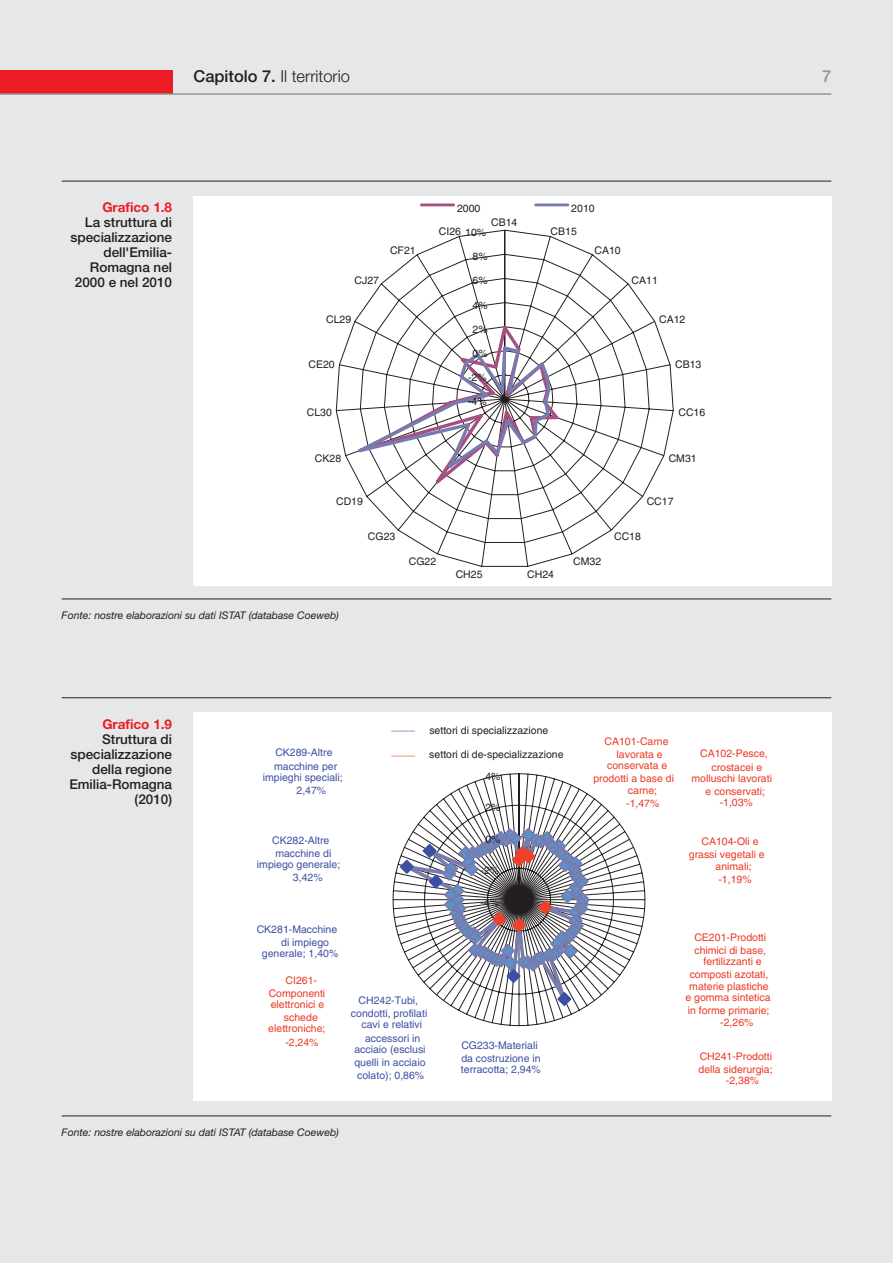
<style>
.page{position:relative;width:893px;height:1263px;background:#e6e7e8}
.page>*{position:absolute;margin:0;border:0;box-sizing:border-box;transform-origin:0 0}
.t1{font:300 16.5px "Helvetica Neue";color:#231f20}
.t2{font:500 16.5px "Helvetica Neue";color:#939598}
.t3{font:500 13.5px/15px "Helvetica Neue";color:#231f20;text-align:right}
.t4{font:700 13.5px "Helvetica Neue";color:#ed1c24}
.t5{font:10.5px/13px "Helvetica";color:#ed3823}
.t6{font:10.5px/13px "Helvetica";color:#3c50a3}
.t7{font:10.5px "Helvetica";color:#231f20}
.t8{font:italic 10.5px "Helvetica Neue";color:#231f20}
.s1{font-weight:500}
</style>
<div class="page">
<div style="left:0;top:70px;width:172px;height:24px;background:#ed1c24"></div>
<hr style="left:0;top:93px;width:831px;height:2px;background:#939598">
<hr style="left:0;top:0;width:1px;height:1263px;background:#e6e7e8">
<div style="left:193px;top:712px;width:638px;height:389px;background:#fff"></div>
<svg style="left:392px;top:773px;width:254px;height:253px"></svg>
<svg style="left:398px;top:826px;width:194px;height:182px"></svg>
<hr style="left:62px;top:697px;width:769px;height:1px;background:#231f20">
<hr style="left:62px;top:1115px;width:769px;height:1px;background:#231f20">
<div style="left:193px;top:196px;width:638px;height:390px;background:#fff"></div>
<svg style="left:335px;top:229px;width:339px;height:338px"></svg>
<svg style="left:355px;top:323px;width:206px;height:163px"></svg>
<hr style="left:421px;top:203px;width:33px;height:3px;background:#a84f81">
<hr style="left:536px;top:203px;width:32px;height:3px;background:#777bad">
<hr style="left:62px;top:181px;width:769px;height:1px;background:#231f20">
<hr style="left:62px;top:599px;width:769px;height:1px;background:#231f20">
<h1 class="t1" style="left:193px;top:70px;width:158px"><span class="s1">Capitolo 7.</span> Il territorio</h1>
<h1 class="t2" style="left:822px;top:70px;width:11px">7</h1>
<p class="t4" style="left:102px;top:202px;width:71px">Grafico 1.8</p>
<p class="t7" style="left:457px;top:204px;width:25px">2000</p>
<p class="t7" style="left:571px;top:204px;width:25px">2010</p>
<p class="t3" style="left:70px;top:216px;width:103px">La struttura di specializzazione dell'Emilia-<br>Romagna nel<br>2000 e nel 2010</p>
<p class="t7" style="left:491px;top:218px;width:28px">CB14</p>
<p class="t7" style="left:439px;top:227px;width:24px">CI26</p>
<p class="t7" style="left:551px;top:227px;width:28px">CB15</p>
<p class="t7" style="left:465px;top:229px;width:23px">10%</p>
<p class="t7" style="left:390px;top:246px;width:27px">CF21</p>
<p class="t7" style="left:594px;top:246px;width:28px">CA10</p>
<p class="t7" style="left:473px;top:253px;width:17px">8%</p>
<p class="t7" style="left:355px;top:276px;width:26px">CJ27</p>
<p class="t7" style="left:473px;top:277px;width:17px">6%</p>
<p class="t7" style="left:326px;top:315px;width:27px">CL29</p>
<p class="t7" style="left:308px;top:360px;width:28px">CE20</p>
<p class="t7" style="left:307px;top:408px;width:27px">CL30</p>
<p class="t7" style="left:315px;top:455px;width:28px">CK28</p>
<p class="t7" style="left:336px;top:497px;width:28px">CD19</p>
<p class="t7" style="left:473px;top:301px;width:17px">4%</p>
<p class="t7" style="left:473px;top:325px;width:17px">2%</p>
<p class="t7" style="left:473px;top:349px;width:17px">0%</p>
<p class="t7" style="left:468px;top:373px;width:20px">-2%</p>
<p class="t7" style="left:468px;top:397px;width:20px">-4%</p>
<p class="t7" style="left:632px;top:276px;width:28px">CA11</p>
<p class="t7" style="left:659px;top:315px;width:28px">CA12</p>
<p class="t7" style="left:675px;top:360px;width:28px">CB13</p>
<p class="t7" style="left:678px;top:408px;width:28px">CC16</p>
<p class="t7" style="left:669px;top:455px;width:30px">CM31</p>
<p class="t7" style="left:647px;top:497px;width:28px">CC17</p>
<p class="t8" style="left:62px;top:611px;width:279px">Fonte: nostre elaborazioni su dati ISTAT (database Coeweb)</p>
<p class="t7" style="left:368px;top:532px;width:29px">CG23</p>
<p class="t7" style="left:409px;top:557px;width:29px">CG22</p>
<p class="t7" style="left:456px;top:570px;width:28px">CH25</p>
<p class="t7" style="left:527px;top:570px;width:28px">CH24</p>
<p class="t7" style="left:573px;top:557px;width:30px">CM32</p>
<p class="t7" style="left:614px;top:532px;width:28px">CC18</p>
<p class="t4" style="left:102px;top:719px;width:71px">Grafico 1.9</p>
<p class="t3" style="left:69px;top:732px;width:104px">Struttura di specializzazione della regione<br>Emilia-Romagna (2010)</p>
<p class="t6" style="left:274px;top:747px;width:65px">CK289-Altre macchine per</p>
<p class="t6" style="left:296px;top:772px;width:48px;text-indent:-34px">impieghi speciali;<br>2,47%</p>
<p class="t6" style="left:392px;top:721px;width:25px">____</p>
<p class="t7" style="left:429px;top:726px;width:121px">settori di specializzazione</p>
<p class="t5" style="left:392px;top:745px;width:25px">____</p>
<p class="t7" style="left:429px;top:751px;width:136px">settori di de-specializzazione</p>
<p class="t7" style="left:485px;top:772px;width:17px">4%</p>
<p class="t7" style="left:485px;top:804px;width:17px">2%</p>
<p class="t6" style="left:272px;top:835px;width:61px">CK282-Altre macchine di</p>
<p class="t6" style="left:293px;top:859px;width:49px;text-indent:-36px">impiego generale;<br>3,42%</p>
<p class="t6" style="left:281px;top:924px;width:58px;text-indent:-24px">CK281-Macchine di impiego</p>
<p class="t6" style="left:262px;top:948px;width:78px">generale; 1,40%</p>
<p class="t5" style="left:269px;top:974px;width:58px;text-indent:17px">CI261-<br>Componenti</p>
<p class="t5" style="left:284px;top:999px;width:42px;text-indent:-13px">elettronici e schede</p>
<p class="t5" style="left:285px;top:1023px;width:42px;text-indent:-17px">elettroniche; -2,24%</p>
<p class="t6" style="left:351px;top:995px;width:78px;text-align:center">CH242-Tubi, condotti, profilati</p>
<p class="t6" style="left:361px;top:1019px;width:62px;text-align:center">cavi e relativi accessori in</p>
<p class="t6" style="left:354px;top:1044px;width:73px;text-align:justify">acciaio (esclusi quelli in acciaio colato); 0,86%</p>
<p class="t7" style="left:485px;top:835px;width:17px">0%</p>
<p class="t7" style="left:481px;top:867px;width:20px">-2%</p>
<p class="t7" style="left:481px;top:898px;width:20px">-4%</p>
<p class="t6" style="left:461px;top:1040px;width:81px">CG233-Materiali da costruzione in</p>
<p class="t6" style="left:461px;top:1064px;width:81px">terracotta; 2,94%</p>
<p class="t8" style="left:62px;top:1128px;width:279px">Fonte: nostre elaborazioni su dati ISTAT (database Coeweb)</p>
<p class="t5" style="left:604px;top:735px;width:66px;text-align:center">CA101-Carne lavorata e</p>
<p class="t5" style="left:593px;top:760px;width:82px;text-indent:14px">conservata e prodotti a base di</p>
<p class="t5" style="left:626px;top:784px;width:35px">carne; -1,47%</p>
<p class="t5" style="left:700px;top:748px;width:69px;text-align:center">CA102-Pesce, crostacei e</p>
<p class="t5" style="left:706px;top:773px;width:68px;text-indent:-14px">molluschi lavorati e conservati;</p>
<p class="t5" style="left:720px;top:797px;width:35px">-1,03%</p>
<p class="t5" style="left:689px;top:836px;width:77px;text-indent:13px">CA104-Oli e grassi vegetali e</p>
<p class="t5" style="left:715px;top:860px;width:38px">animali; -1,19%</p>
<p class="t5" style="left:694px;top:931px;width:73px">CE201-Prodotti chimici di base,</p>
<p class="t5" style="left:690px;top:956px;width:80px;text-indent:14px">fertilizzanti e composti azotati,</p>
<p class="t5" style="left:685px;top:981px;width:87px;line-height:11.6px;text-align:center">materie plastiche e gomma sintetica</p>
<p class="t5" style="left:720px;top:1006px;width:51px;line-height:11.4px;text-indent:-32px">in forme primarie; -2,26%</p>
<p class="t5" style="left:698px;top:1050px;width:76px">CH241-Prodotti della siderurgia;</p>
<p class="t5" style="left:726px;top:1075px;width:35px">-2,38%</p>
</div>
